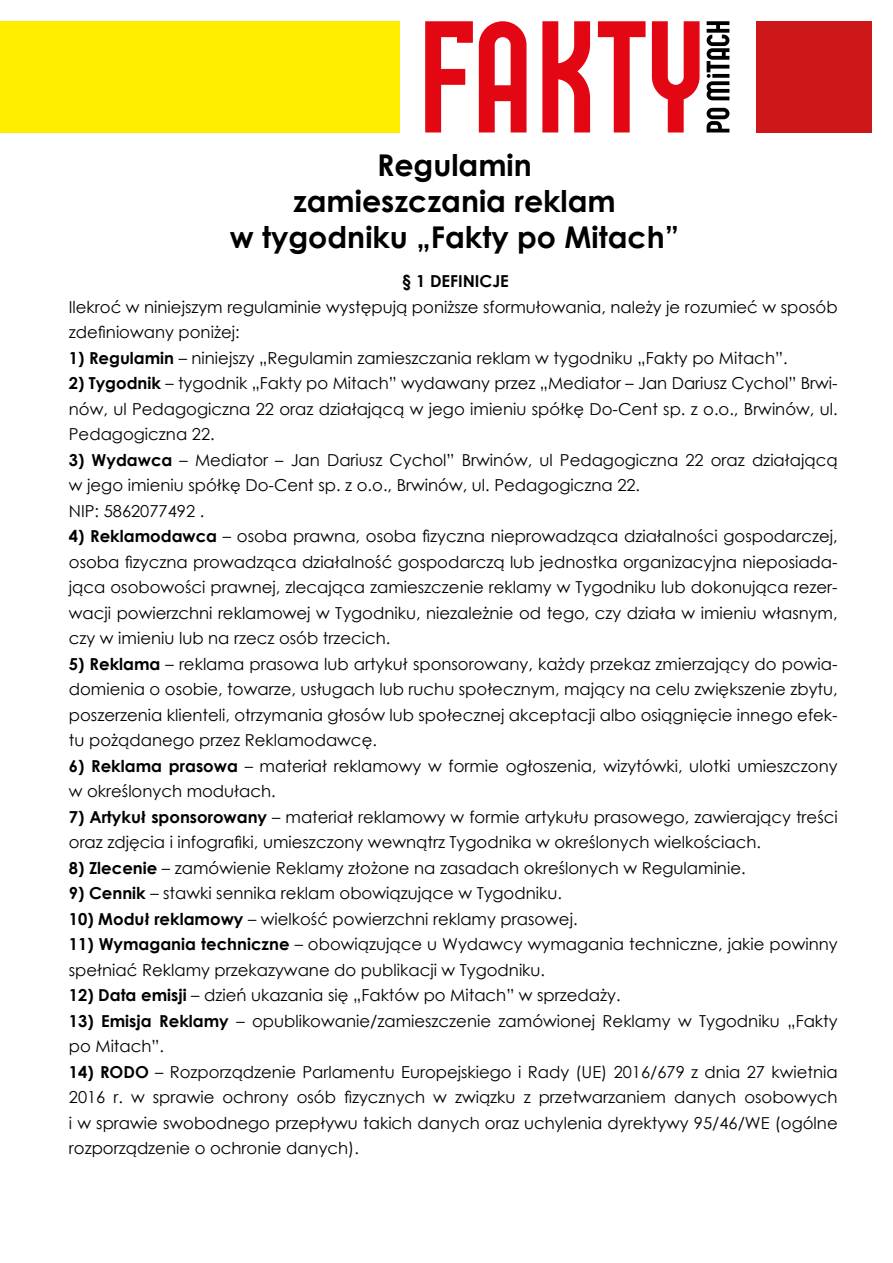
<style>
.page{position:relative;width:893px;height:1263px;background:#fff}
.page>*{position:absolute;margin:0;border:0;box-sizing:border-box;transform-origin:0 0}
.t1{font:700 30px/36px "Century Gothic";color:#000;text-align:center}
.t2{font:16.5px/25.5px "Century Gothic";color:#000}
.t3{font:700 16.5px "Century Gothic";color:#000}
.s1{font-weight:700}
</style>
<div class="page">
<svg style="left:425px;top:21px;width:275px;height:112px"></svg>
<svg style="left:707px;top:21px;width:22px;height:111px"></svg>
<div style="left:0;top:21px;width:400px;height:112px;background:#ffed00"></div>
<div style="left:756px;top:21px;width:116px;height:112px;background:#cd1719"></div>
<h1 class="t1" style="left:230px;top:146px;width:451px">Regulamin<br>zamieszczania reklam<br>w tygodniku „Fakty po Mitach”</h1>
<p class="t3" style="left:402px;top:269px;width:108px">§ 1 DEFINICJE</p>
<p class="t2" style="left:69px;top:294px;width:770px">Ilekroć w niniejszym regulaminie występują poniższe sformułowania, należy je rozumieć w sposób zdefiniowany poniżej:</p>
<p class="t2" style="left:69px;top:345px;width:720px"><span class="s1">1) Regulamin</span> – niniejszy „Regulamin zamieszczania reklam w tygodniku „Fakty po Mitach”.</p>
<p class="t2" style="left:69px;top:370px;width:770px;text-align:justify"><span class="s1">2) Tygodnik</span> – tygodnik „Fakty po Mitach” wydawany przez „Mediator – Jan Dariusz Cychol” Brwi&shy;nów, ul Pedagogiczna 22 oraz działającą w jego imieniu spółkę Do-Cent sp. z o.o., Brwinów, ul.<br>Pedagogiczna 22.</p>
<p class="t2" style="left:69px;top:447px;width:770px"><span class="s1">3) Wydawca</span> – Mediator – Jan Dariusz Cychol” Brwinów, ul Pedagogiczna 22 oraz działającą w jego imieniu spółkę Do-Cent sp. z o.o., Brwinów, ul. Pedagogiczna 22.<br>NIP: 5862077492 .</p>
<p class="t2" style="left:69px;top:523px;width:770px;text-align:justify"><span class="s1">4) Reklamodawca</span> – osoba prawna, osoba fizyczna nieprowadząca działalności gospodarczej, osoba fizyczna prowadząca działalność gospodarczą lub jednostka organizacyjna nieposiada&shy;jąca osobowości prawnej, zlecająca zamieszczenie reklamy w Tygodniku lub dokonująca rezer&shy;wacji powierzchni reklamowej w Tygodniku, niezależnie od tego, czy działa w imieniu własnym, czy w imieniu lub na rzecz osób trzecich.</p>
<p class="t2" style="left:69px;top:651px;width:770px;text-align:justify"><span class="s1">5) Reklama</span> – reklama prasowa lub artykuł sponsorowany, każdy przekaz zmierzający do powia&shy;domienia o osobie, towarze, usługach lub ruchu społecznym, mający na celu zwiększenie zbytu, poszerzenia klienteli, otrzymania głosów lub społecznej akceptacji albo osiągnięcie innego efek&shy;tu pożądanego przez Reklamodawcę.</p>
<p class="t2" style="left:69px;top:753px;width:770px"><span class="s1">6) Reklama prasowa</span> – materiał reklamowy w formie ogłoszenia, wizytówki, ulotki umieszczony w określonych modułach.</p>
<p class="t2" style="left:69px;top:804px;width:770px"><span class="s1">7) Artykuł sponsorowany</span> – materiał reklamowy w formie artykułu prasowego, zawierający treści oraz zdjęcia i infografiki, umieszczony wewnątrz Tygodnika w określonych wielkościach.</p>
<p class="t2" style="left:69px;top:855px;width:678px"><span class="s1">8) Zlecenie</span> – zamówienie Reklamy złożone na zasadach określonych w Regulaminie.</p>
<p class="t2" style="left:69px;top:880px;width:495px"><span class="s1">9) Cennik</span> – stawki sennika reklam obowiązujące w Tygodniku.</p>
<p class="t2" style="left:69px;top:906px;width:510px"><span class="s1">10) Moduł reklamowy</span> – wielkość powierzchni reklamy prasowej.</p>
<p class="t2" style="left:69px;top:931px;width:770px"><span class="s1">11) Wymagania techniczne</span> – obowiązujące u Wydawcy wymagania techniczne, jakie powinny spełniać Reklamy przekazywane do publikacji w Tygodniku.</p>
<p class="t2" style="left:69px;top:982px;width:553px"><span class="s1">12) Data emisji</span> – dzień ukazania się „Faktów po Mitach” w sprzedaży.</p>
<p class="t2" style="left:69px;top:1008px;width:770px"><span class="s1">13) Emisja Reklamy</span> – opublikowanie/zamieszczenie zamówionej Reklamy w Tygodniku „Fakty po Mitach”.</p>
<p class="t2" style="left:69px;top:1059px;width:770px;text-align:justify"><span class="s1">14) RODO</span> – Rozporządzenie Parlamentu Europejskiego i Rady (UE) 2016/679 z dnia 27 kwietnia 2016 r. w sprawie ochrony osób fizycznych w związku z przetwarzaniem danych osobowych i w sprawie swobodnego przepływu takich danych oraz uchylenia dyrektywy 95/46/WE (ogólne rozporządzenie o ochronie danych).</p>
</div>
